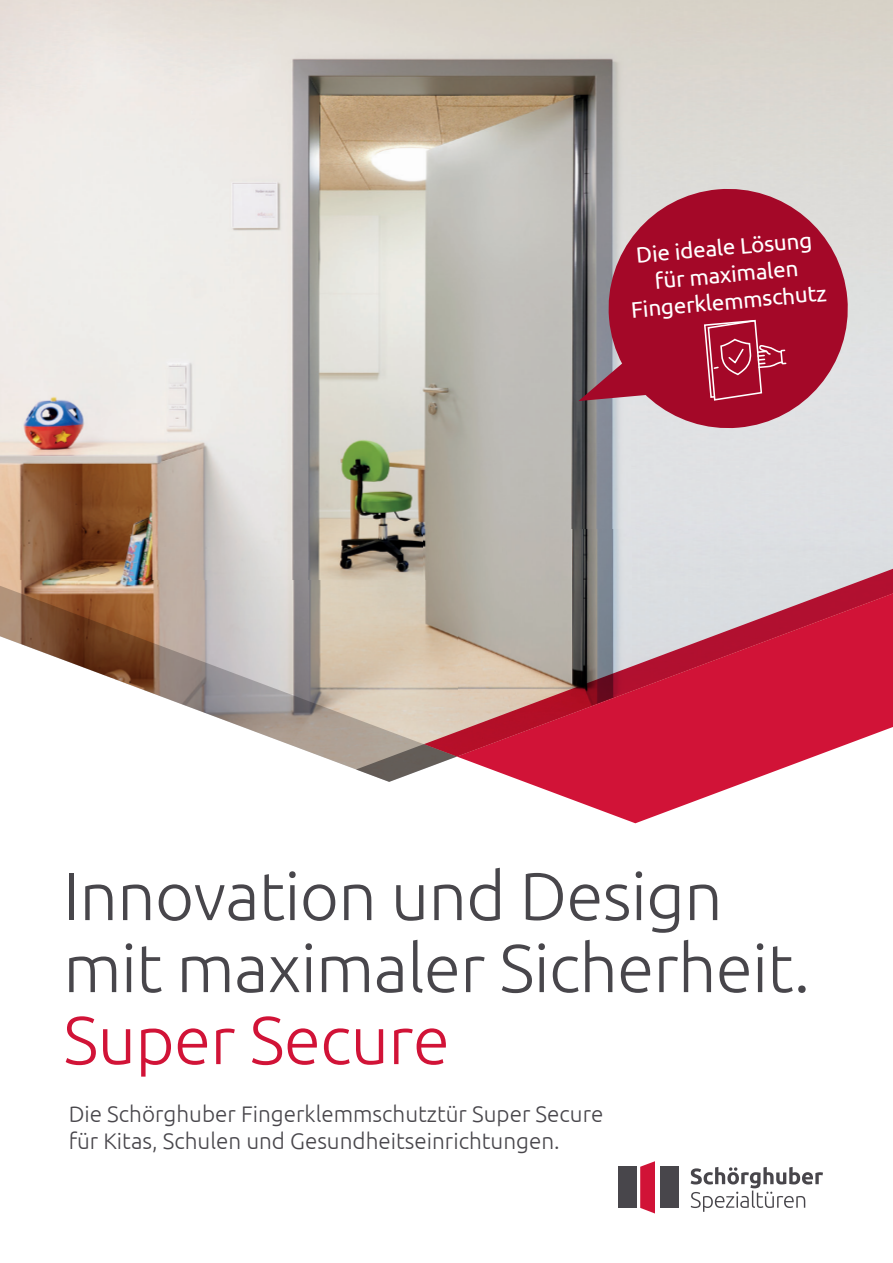
<style>
.page{position:relative;width:893px;height:1263px;background:#fff}
.page>*{position:absolute;margin:0;border:0;box-sizing:border-box;transform-origin:0 0}
.t1{font:300 67.5px "Ubuntu";letter-spacing:-.01em;color:#48464b}
.t2{font:300 67.5px "Ubuntu";letter-spacing:-.01em;color:#d11337}
.t3{font:300 22.5px/27px "Ubuntu";color:#48464b}
.t4{font:22.5px/27px "Ubuntu";color:#fff;text-align:center}
</style>
<div class="page">
<img style="left:0;top:0;width:893px;height:580px">
<div style="left:660px;top:1167px;width:19px;height:41px;background:#48464b"></div>
<svg style="left:640px;top:1161px;width:15px;height:52px"></svg>
<div style="left:618px;top:1167px;width:18px;height:41px;background:#48464b"></div>
<svg style="left:691px;top:1167px;width:132px;height:45px"></svg>
<svg style="left:457px;top:756px;width:358px;height:67px"></svg>
<svg style="left:424px;top:529px;width:469px;height:227px;background:#c5727f"></svg>
<svg style="left:0;top:580px;width:457px;height:190px"></svg>
<svg style="left:356px;top:744px;width:101px;height:38px"></svg>
<svg style="left:578px;top:347px;width:25px;height:54px"></svg>
<svg style="left:603px;top:184px;width:250px;height:249px;background:#b2455b"></svg>
<svg style="left:703px;top:315px;width:84px;height:87px;background:#af2642"></svg>
<p class="t4" style="left:625px;top:242px;width:198px;rotate:-5deg">Die ideale Lösung für maximalen<br>Fingerklemmschutz</p>
<p class="t1" style="left:63px;top:855px;width:661px">Innovation und Design</p>
<p class="t1" style="left:63px;top:927px;width:748px">mit maximaler Sicherheit.</p>
<p class="t2" style="left:63px;top:999px;width:388px">Super Secure</p>
<p class="t3" style="left:69px;top:1100px;width:536px">Die Schörghuber Fingerklemmschutztür Super Secure für Kitas, Schulen und Gesundheitseinrichtungen.</p>
</div>
